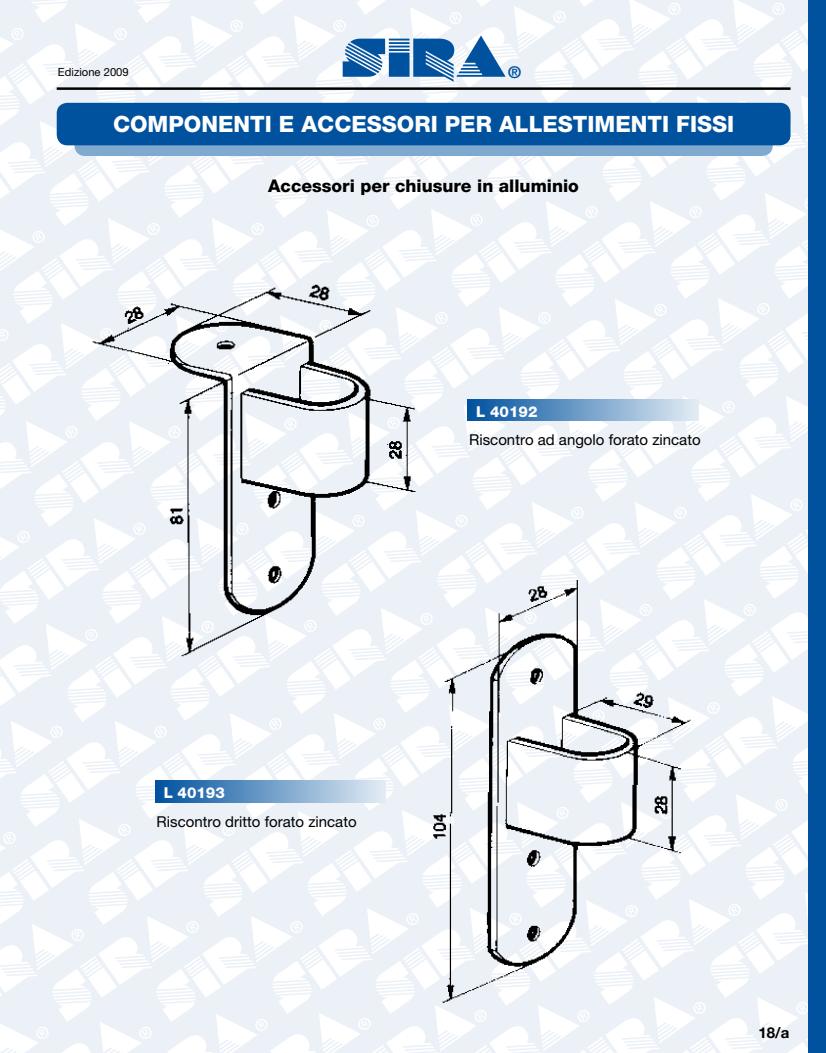
<style>
.page{position:relative;width:826px;height:1053px;background:#fff}
.page>*{position:absolute;margin:0;border:0;box-sizing:border-box;transform-origin:0 0}
.t1{font:56.88px "Cg Sinaloa";color:#00529f;scale:1.1 1}
.t2{font:800 22.5px "Helvetica Neue";color:#fff}
.t3{font:800 17.5px "Helvetica Neue";color:#000}
.t4{font:700 16.25px "Helvetica Neue";color:#00529f}
.t5{font:15px "Helvetica Neue";color:#000}
.t6{font:800 15px "Helvetica Neue";color:#fff}
.t7{font:700 15px "Helvetica Neue";color:#000}
.t8{font:11.25px "Helvetica Neue";color:#000}
</style>
<div class="page">
<div style="left:0;top:0;width:815px;height:1052px;background:linear-gradient(to right,#f1f5f9,#f1f5f9)"></div>
<hr style="left:57px;top:87px;width:733px;height:3px;background:#000">
<div style="left:74px;top:113px;width:698px;height:43px;background:#80a9cf;border-radius:11px"></div>
<div style="left:57px;top:103px;width:733px;height:42px;background:#00529f;border-radius:11px"></div>
<div style="left:808px;top:0;width:18px;height:1052px;background:#00529f"></div>
<div style="left:468px;top:399px;width:230px;height:21px;background:linear-gradient(to right,#00529e,#e2ebf4)"></div>
<div style="left:155px;top:780px;width:231px;height:22px;background:linear-gradient(to right,#00529e,#e3ecf5)"></div>
<img style="left:74px;top:275px;width:363px;height:387px">
<img style="left:392px;top:565px;width:306px;height:465px">
<p class="t8" style="left:58px;top:65px;width:72px">Edizione 2009</p>
<h1 class="t1" style="left:341px;top:23px;width:152px">SIRA</h1>
<p class="t4" style="left:508px;top:62px;width:14px">®</p>
<h2 class="t2" style="left:113px;top:111px;width:622px">COMPONENTI E ACCESSORI PER ALLESTIMENTI FISSI</h2>
<p class="t3" style="left:268px;top:175px;width:312px">Accessori per chiusure in alluminio</p>
<p class="t6" style="left:476px;top:402px;width:63px">L 40192</p>
<p class="t5" style="left:469px;top:431px;width:233px">Riscontro ad angolo forato zincato</p>
<p class="t6" style="left:164px;top:783px;width:63px">L 40193</p>
<p class="t5" style="left:157px;top:812px;width:201px">Riscontro dritto forato zincato</p>
<p class="t7" style="left:758px;top:1022px;width:32px">18/a</p>
</div>
